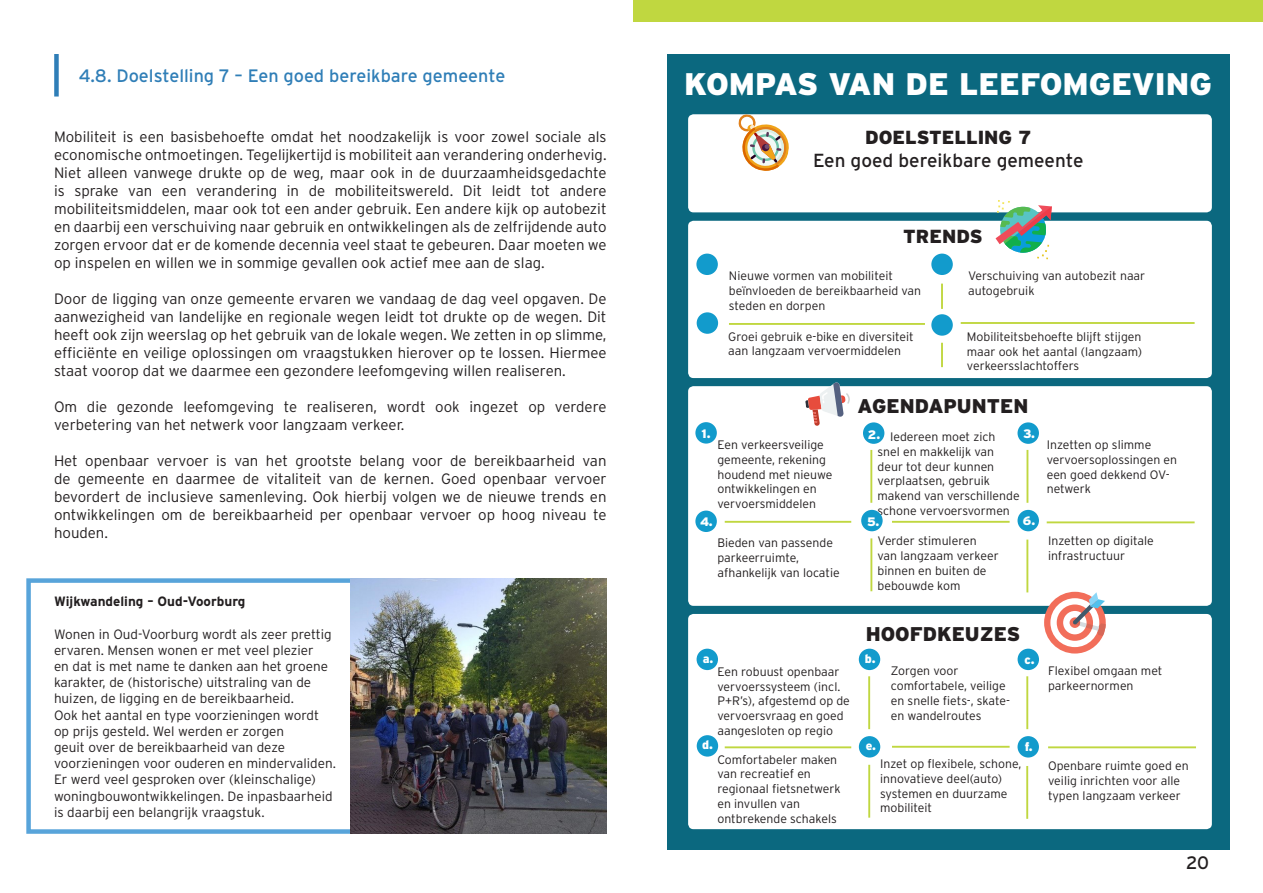
<style>
.page{position:relative;width:1263px;height:893px;background:#fff}
.page>*{position:absolute;margin:0;border:0;box-sizing:border-box;transform-origin:0 0}
.t1{font:900 31.2px "Interstate";color:#fff}
.t2{font:900 19.8px "Interstate";color:#231f20}
.t3{font:18.9px "Interstate";color:#231f20}
.t4{font:900 18.9px "Interstate";color:#231f20}
.t5{font:18px "Interstate";color:#2f7eb7}
.t6{font:18px "Interstate";color:#231f20}
.t7{font:300 15px/18px "Interstate";color:#231f20;text-align:justify}
.t8{font:300 13.5px/16.2px "Interstate";color:#231f20}
.t9{font:700 13.5px "Interstate";color:#231f20}
.t10{font:300 12.3px/14.7px "Interstate";color:#231f20}
.t11{font:900 12.3px "Interstate";color:#fff}
</style>
<div class="page">
<div style="left:633px;top:0;width:630px;height:21px;background:#c0d740"></div>
<div style="left:54px;top:54px;width:5px;height:43px;background:#2f7eb7"></div>
<div style="left:26px;top:578px;width:579px;height:256px;border:4px solid #58a4da"></div>
<img style="left:351px;top:578px;width:256px;height:256px">
<div style="left:667px;top:54px;width:562px;height:796px;background:#0b687f"></div>
<div style="left:688px;top:114px;width:524px;height:98px;background:#fff;border-radius:5px"></div>
<div style="left:688px;top:386px;width:524px;height:220px;background:#fff;border-radius:5px"></div>
<hr style="left:870px;top:450px;width:2px;height:53px;background:#c0d740">
<hr style="left:725px;top:521px;width:126px;height:2px;background:#c0d740">
<hr style="left:892px;top:521px;width:117px;height:2px;background:#c0d740">
<hr style="left:870px;top:538px;width:2px;height:53px;background:#c0d740">
<hr style="left:1047px;top:521px;width:147px;height:2px;background:#c0d740">
<hr style="left:1026px;top:540px;width:2px;height:52px;background:#c0d740">
<div style="left:695px;top:422px;width:22px;height:22px;background:#129bcc;border-radius:50%"></div>
<div style="left:863px;top:422px;width:21px;height:22px;background:#129bcc;border-radius:50%"></div>
<div style="left:1017px;top:422px;width:22px;height:22px;background:#129bcc;border-radius:50%"></div>
<div style="left:695px;top:511px;width:22px;height:21px;background:#129bcc;border-radius:50%"></div>
<div style="left:861px;top:510px;width:22px;height:21px;background:#129bcc;border-radius:50%"></div>
<div style="left:1017px;top:510px;width:22px;height:21px;background:#129bcc;border-radius:50%"></div>
<hr style="left:1026px;top:450px;width:2px;height:53px;background:#c0d740">
<div style="left:688px;top:614px;width:524px;height:215px;background:#fff;border-radius:5px"></div>
<hr style="left:868px;top:676px;width:2px;height:53px;background:#c0d740">
<hr style="left:725px;top:746px;width:126px;height:2px;background:#c0d740">
<hr style="left:1048px;top:746px;width:148px;height:2px;background:#c0d740">
<hr style="left:868px;top:765px;width:2px;height:53px;background:#c0d740">
<hr style="left:892px;top:746px;width:117px;height:2px;background:#c0d740">
<hr style="left:1026px;top:766px;width:2px;height:53px;background:#c0d740">
<div style="left:696px;top:649px;width:22px;height:21px;background:#129bcc;border-radius:50%"></div>
<div style="left:859px;top:649px;width:21px;height:21px;background:#129bcc;border-radius:50%"></div>
<div style="left:1017px;top:649px;width:22px;height:21px;background:#129bcc;border-radius:50%"></div>
<div style="left:697px;top:735px;width:21px;height:22px;background:#129bcc;border-radius:50%"></div>
<div style="left:859px;top:736px;width:21px;height:21px;background:#129bcc;border-radius:50%"></div>
<div style="left:1017px;top:736px;width:22px;height:21px;background:#129bcc;border-radius:50%"></div>
<hr style="left:1026px;top:676px;width:2px;height:53px;background:#c0d740">
<div style="left:688px;top:221px;width:524px;height:157px;background:#fff;border-radius:5px"></div>
<div style="left:696px;top:254px;width:22px;height:21px;background:#129bcc;border-radius:50%"></div>
<div style="left:931px;top:254px;width:22px;height:21px;background:#129bcc;border-radius:50%"></div>
<div style="left:697px;top:312px;width:21px;height:22px;background:#129bcc;border-radius:50%"></div>
<div style="left:931px;top:314px;width:22px;height:22px;background:#129bcc;border-radius:50%"></div>
<hr style="left:941px;top:284px;width:2px;height:25px;background:#c0d740">
<hr style="left:729px;top:323px;width:196px;height:2px;background:#c0d740">
<hr style="left:941px;top:343px;width:2px;height:24px;background:#c0d740">
<hr style="left:961px;top:322px;width:233px;height:2px;background:#c0d740">
<svg style="left:738px;top:114px;width:52px;height:57px"></svg>
<svg style="left:995px;top:200px;width:57px;height:60px"></svg>
<svg style="left:805px;top:382px;width:45px;height:44px"></svg>
<svg style="left:1044px;top:592px;width:62px;height:61px"></svg>
<p class="t5" style="left:79px;top:65px;width:428px">4.8. Doelstelling 7 – Een goed bereikbare gemeente</p>
<p class="t7" style="left:54px;top:127px;width:554px">Mobiliteit is een basisbehoefte omdat het noodzakelijk is voor zowel sociale als economische ontmoetingen. Tegelijkertijd is mobiliteit aan verandering onderhevig.<br>Niet alleen vanwege drukte op de weg, maar ook in de duurzaamheidsgedachte is sprake van een verandering in de mobiliteitswereld. Dit leidt tot andere mobiliteitsmiddelen, maar ook tot een ander gebruik. Een andere kijk op autobezit en daarbij een verschuiving naar gebruik en ontwikkelingen als de zelfrijdende auto zorgen ervoor dat er de komende decennia veel staat te gebeuren. Daar moeten we op inspelen en willen we in sommige gevallen ook actief mee aan de slag.</p>
<p class="t7" style="left:54px;top:289px;width:554px">Door de ligging van onze gemeente ervaren we vandaag de dag veel opgaven. De aanwezigheid van landelijke en regionale wegen leidt tot drukte op de wegen. Dit heeft ook zijn weerslag op het gebruik van de lokale wegen. We zetten in op slimme, efficiënte en veilige oplossingen om vraagstukken hierover op te lossen. Hiermee staat voorop dat we daarmee een gezondere leefomgeving willen realiseren.</p>
<p class="t7" style="left:54px;top:397px;width:554px">Om die gezonde leefomgeving te realiseren, wordt ook ingezet op verdere verbetering van het netwerk voor langzaam verkeer.</p>
<p class="t7" style="left:54px;top:451px;width:554px">Het openbaar vervoer is van het grootste belang voor de bereikbaarheid van de gemeente en daarmee de vitaliteit van de kernen. Goed openbaar vervoer bevordert de inclusieve samenleving. Ook hierbij volgen we de nieuwe trends en ontwikkelingen om de bereikbaarheid per openbaar vervoer op hoog niveau te houden.</p>
<p class="t9" style="left:54px;top:593px;width:193px">Wijkwandeling – Oud-Voorburg</p>
<p class="t8" style="left:54px;top:626px;width:283px">Wonen in Oud-Voorburg wordt als zeer prettig ervaren. Mensen wonen er met veel plezier<br>en dat is met name te danken aan het groene karakter, de (historische) uitstraling van de huizen, de ligging en de bereikbaarheid.<br>Ook het aantal en type voorzieningen wordt op prijs gesteld. Wel werden er zorgen<br>geuit over de bereikbaarheid van deze voorzieningen voor ouderen en mindervaliden.<br>Er werd veel gesproken over (kleinschalige) woningbouwontwikkelingen. De inpasbaarheid is daarbij een belangrijk vraagstuk.</p>
<p class="t1" style="left:684px;top:65px;width:529px">KOMPAS VAN DE LEEFOMGEVING</p>
<p class="t4" style="left:865px;top:126px;width:168px">DOELSTELLING 7</p>
<p class="t3" style="left:813px;top:149px;width:272px">Een goed bereikbare gemeente</p>
<p class="t4" style="left:903px;top:225px;width:81px">TRENDS</p>
<p class="t10" style="left:729px;top:268px;width:194px">Nieuwe vormen van mobiliteit beïnvloeden de bereikbaarheid van steden en dorpen</p>
<p class="t10" style="left:728px;top:329px;width:187px">Groei gebruik e-bike en diversiteit aan langzaam vervoermiddelen</p>
<p class="t10" style="left:968px;top:268px;width:179px">Verschuiving van autobezit naar autogebruik</p>
<p class="t10" style="left:967px;top:329px;width:177px;text-align:justify">Mobiliteitsbehoefte blijft stijgen maar ook het aantal (langzaam) verkeersslachtoffers</p>
<p class="t2" style="left:857px;top:394px;width:172px">AGENDAPUNTEN</p>
<p class="t11" style="left:701px;top:426px;width:11px">1.</p>
<p class="t11" style="left:868px;top:427px;width:14px">2.</p>
<p class="t11" style="left:1023px;top:426px;width:14px">3.</p>
<p class="t10" style="left:877px;top:429px;width:119px">` Iedereen moet zich</p>
<p class="t10" style="left:877px;top:444px;width:144px">snel en makkelijk van deur tot deur kunnen verplaatsen, gebruik makend van verschillende schone vervoersvormen</p>
<p class="t10" style="left:717px;top:437px;width:117px">Een verkeersveilige gemeente, rekening houdend met nieuwe ontwikkelingen en vervoersmiddelen</p>
<p class="t10" style="left:1047px;top:437px;width:132px">Inzetten op slimme vervoersoplossingen en een goed dekkend OV&shy;netwerk</p>
<p class="t10" style="left:877px;top:534px;width:123px">Verder stimuleren van langzaam verkeer binnen en buiten de bebouwde kom</p>
<p class="t11" style="left:700px;top:514px;width:14px">4.</p>
<p class="t11" style="left:867px;top:515px;width:14px">5.</p>
<p class="t11" style="left:1023px;top:514px;width:14px">6.</p>
<p class="t10" style="left:717px;top:535px;width:124px">Bieden van passende parkeerruimte, afhankelijk van locatie</p>
<p class="t10" style="left:1048px;top:534px;width:107px">Inzetten op digitale infrastructuur</p>
<p class="t2" style="left:866px;top:622px;width:156px">HOOFDKEUZES</p>
<p class="t11" style="left:703px;top:652px;width:12px">a.</p>
<p class="t11" style="left:865px;top:651px;width:12px">b.</p>
<p class="t11" style="left:1024px;top:652px;width:12px">c.</p>
<p class="t10" style="left:717px;top:664px;width:134px">Een robuust openbaar vervoerssysteem (incl.<br>P+R’s), afgestemd op de vervoersvraag en goed aangesloten op regio</p>
<p class="t10" style="left:1048px;top:663px;width:116px">Flexibel omgaan met parkeernormen</p>
<p class="t10" style="left:880px;top:756px;width:143px">Inzet op flexibele, schone, innovatieve deel(auto) systemen en duurzame mobiliteit</p>
<p class="t10" style="left:891px;top:664px;width:121px">Zorgen voor comfortabele, veilige en snelle fiets-, skate&shy;en wandelroutes</p>
<p class="t11" style="left:702px;top:738px;width:12px">d.</p>
<p class="t11" style="left:866px;top:738px;width:12px">e.</p>
<p class="t11" style="left:1025px;top:739px;width:9px">f.</p>
<p class="t10" style="left:717px;top:752px;width:125px">Comfortabeler maken van recreatief en regionaal fietsnetwerk en invullen van ontbrekende schakels</p>
<p class="t10" style="left:1048px;top:758px;width:142px">Openbare ruimte goed en veilig inrichten voor alle typen langzaam verkeer</p>
<p class="t6" style="left:1186px;top:852px;width:24px">20</p>
</div>
